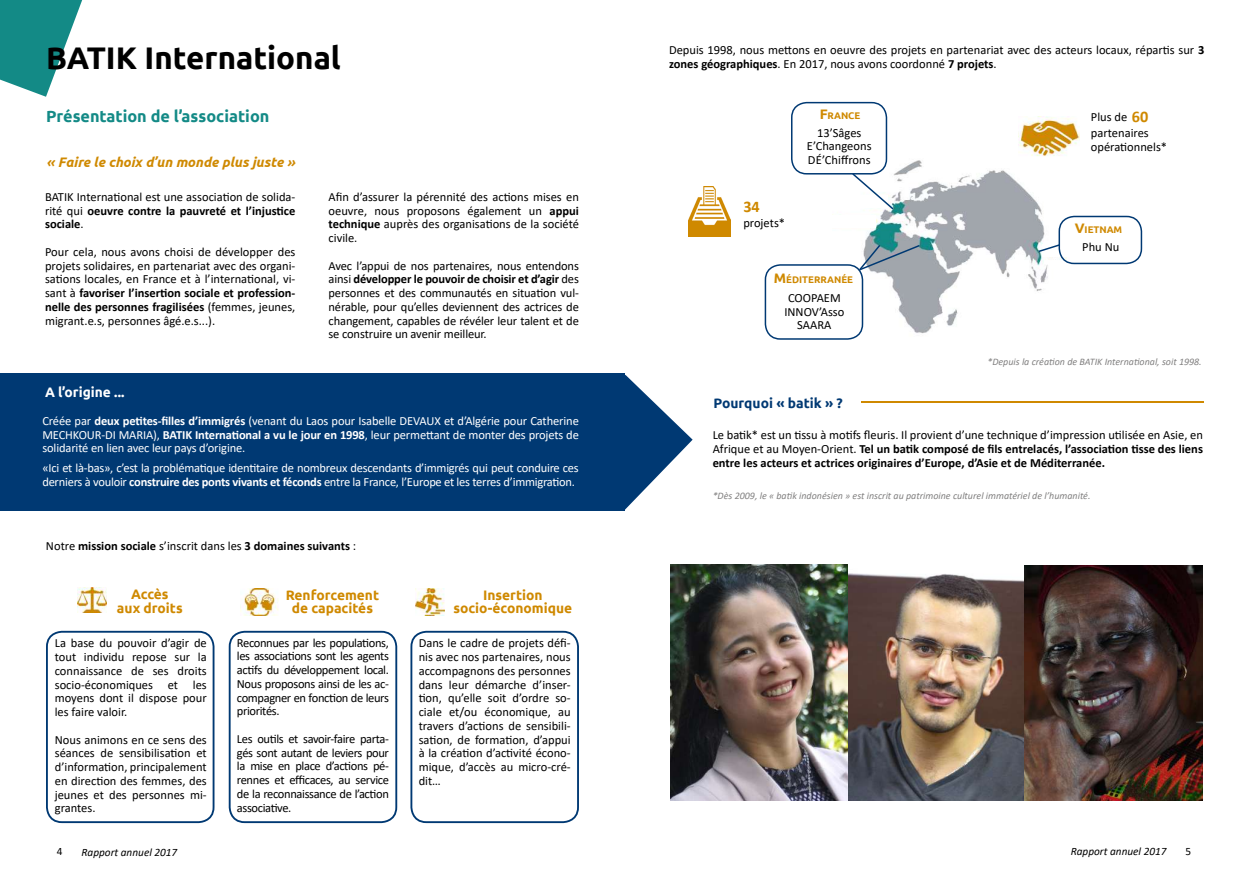
<style>
.page{position:relative;width:1248px;height:886px;background:#fff}
.page>*{position:absolute;margin:0;border:0;box-sizing:border-box;transform-origin:0 0}
.t1{font:700 31.25px "Ubuntu";color:#000}
.t2{font:700 16.25px "Ubuntu";color:#138a86}
.t3{font:700 16.25px "Calibri";color:#cf8900}
.t4{font:700 13.75px/13.8px "Ubuntu";color:#cf8900;text-align:center}
.t5{font:italic 700 13.75px "Ubuntu";color:#cf8900}
.t6{font:700 13.75px "Ubuntu";color:#003973}
.t7{font:700 13.75px "Ubuntu";color:#fff}
.t8{font:12.5px/13.8px "Calibri";color:#000;text-align:justify}
.t9{font:12.5px/13.8px "Calibri";letter-spacing:-.02em;color:#fff;text-align:justify}
.t10{font:700 12.5px/13.8px "Calibri";color:#000;text-align:justify}
.t11{font:italic 11.25px "Calibri";color:#000}
.t12{font:11.25px "Calibri";color:#000}
.t13{font:italic 10px "Calibri";color:#818080}
.t14{font:700 9.62px "Ubuntu";color:#cf8900}
.s1{font-weight:700}
.s2{font-weight:400}
.s3{font-size:13.75px}
</style>
<div class="page">
<svg style="left:624px;top:375px;width:68px;height:135px"></svg>
<div style="left:0;top:374px;width:624px;height:137px;background:#003973"></div>
<img style="left:832px;top:144px;width:237px;height:194px">
<div style="left:825px;top:216px;width:50px;height:12px;background:#fff"></div>
<div style="left:1042px;top:245px;width:34px;height:12px;background:#fff"></div>
<div style="left:791px;top:102px;width:96px;height:73px;border:2px solid #003973;border-radius:15px"></div>
<div style="left:764px;top:264px;width:99px;height:76px;border:2px solid #003973;border-radius:15px"></div>
<div style="left:1058px;top:216px;width:84px;height:48px;border:2px solid #003973;border-radius:15px"></div>
<div style="left:46px;top:631px;width:168px;height:192px;border:2px solid #003973;border-radius:15px"></div>
<div style="left:229px;top:631px;width:168px;height:192px;border:2px solid #003973;border-radius:15px"></div>
<div style="left:410px;top:631px;width:169px;height:192px;border:2px solid #003973;border-radius:15px"></div>
<img style="left:78px;top:588px;width:28px;height:25px">
<img style="left:240px;top:589px;width:39px;height:26px">
<img style="left:415px;top:589px;width:29px;height:26px">
<img style="left:688px;top:187px;width:42px;height:50px">
<img style="left:1018px;top:116px;width:61px;height:42px">
<svg style="left:861px;top:401px;width:342px;height:2px"></svg>
<svg style="left:850px;top:172px;width:45px;height:39px"></svg>
<svg style="left:857px;top:243px;width:64px;height:29px;background:#95a5ae"></svg>
<svg style="left:1036px;top:243px;width:25px;height:10px"></svg>
<img style="left:670px;top:565px;width:532px;height:236px">
<svg style="left:0;top:0;width:82px;height:97px"></svg>
<h1 class="t1" style="left:46px;top:39px;width:296px">BATIK International</h1>
<h2 class="t2" style="left:46px;top:107px;width:225px">Présentation de l’association</h2>
<p class="t5" style="left:46px;top:153px;width:250px">« Faire le choix d’un monde plus juste »</p>
<p class="t8" style="left:45px;top:189px;width:252px">BATIK International est une association de solida&shy;rité qui <span class="s1">oeuvre contre la pauvreté et l’injustice sociale</span>.</p>
<p class="t8" style="left:45px;top:244px;width:252px">Pour cela, nous avons choisi de développer des projets solidaires, en partenariat avec des organi&shy;sations locales, en France et à l’international, vi&shy;sant à <span class="s1">favoriser l’insertion sociale et profession&shy;nelle des personnes fragilisées</span> (femmes, jeunes, migrant.e.s, personnes âgé.e.s...).</p>
<p class="t8" style="left:328px;top:189px;width:252px">Afin d’assurer la pérennité des actions mises en oeuvre, nous proposons également un <span class="s1">appui technique</span> auprès des organisations de la société civile.</p>
<p class="t8" style="left:328px;top:258px;width:252px">Avec l’appui de nos partenaires, nous entendons ainsi <span class="s1">développer le pouvoir de choisir et d’agir</span> des personnes et des communautés en situation vul&shy;nérable, pour qu’elles deviennent des actrices de changement, capables de révéler leur talent et de se construire un avenir meilleur.</p>
<p class="t7" style="left:45px;top:384px;width:81px">A l’origine ...</p>
<p class="t9" style="left:42px;top:413px;width:538px">Créée par <span class="s1">deux petites-filles d’immigrés</span> (venant du Laos pour Isabelle DEVAUX et d’Algérie pour Catherine MECHKOUR-DI MARIA), <span class="s1">BATIK International a vu le jour en 1998</span>, leur permettant de monter des projets de solidarité en lien avec leur pays d’origine.</p>
<p class="t9" style="left:42px;top:461px;width:538px">«Ici et là-bas», c’est la problématique identitaire de nombreux descendants d’immigrés qui peut conduire ces derniers à vouloir <span class="s1">construire des ponts vivants et féconds</span> entre la France, l’Europe et les terres d’immigration.</p>
<p class="t10" style="left:46px;top:539px;width:312px"><span class="s2">Notre</span> mission sociale <span class="s2">s’inscrit dans les</span> 3 domaines suivants <span class="s2">:</span></p>
<p class="t4" style="left:117px;top:587px;width:67px">Accès<br>aux droits</p>
<p class="t4" style="left:453px;top:588px;width:120px">Insertion socio-économique</p>
<p class="t4" style="left:286px;top:588px;width:95px">Renforcement de capacités</p>
<p class="t8" style="left:55px;top:636px;width:153px">La base du pouvoir d’agir de tout individu repose sur la connaissance de ses droits socio-économiques et les moyens dont il dispose pour les faire valoir.</p>
<p class="t8" style="left:55px;top:732px;width:153px">Nous animons en ce sens des séances de sensibilisation et d’information, principalement en direction des femmes, des jeunes et des personnes mi&shy;grantes.</p>
<p class="t8" style="left:237px;top:635px;width:153px">Reconnues par les populations, les associations sont les agents actifs du développement local.<br>Nous proposons ainsi de les ac&shy;compagner en fonction de leurs priorités.</p>
<p class="t8" style="left:237px;top:731px;width:153px">Les outils et savoir-faire parta&shy;gés sont autant de leviers pour la mise en place d’actions pé&shy;rennes et efficaces, au service de la reconnaissance de l’action associative.</p>
<p class="t8" style="left:418px;top:636px;width:153px">Dans le cadre de projets défi&shy;nis avec nos partenaires, nous accompagnons des personnes dans leur démarche d’inser&shy;tion, qu’elle soit d’ordre so&shy;ciale et/ou économique, au travers d’actions de sensibili&shy;sation, de formation, d’appui à la création d’activité écono&shy;mique, d’accès au micro-cré&shy;dit…</p>
<p class="t8" style="left:669px;top:43px;width:537px">Depuis 1998, nous mettons en oeuvre des projets en partenariat avec des acteurs locaux, répartis sur <span class="s1">3 zones géographiques</span>. En 2017, nous avons coordonné <span class="s1">7 projets</span>.</p>
<p class="t14" style="left:819px;top:109px;width:42px"><span class="s3">F</span>RANCE</p>
<h2 class="t3" style="left:743px;top:195px;width:18px">34</h2>
<p class="t8" style="left:743px;top:215px;width:43px">projets*</p>
<p class="t8" style="left:806px;top:125px;width:66px;text-align:center">13’Sâges<br>E’Changeons<br>DÉ’Chiffrons</p>
<p class="t14" style="left:774px;top:273px;width:81px"><span class="s3">M</span>ÉDITERRANÉE</p>
<p class="t8" style="left:784px;top:290px;width:61px;text-align:center">COOPAEM<br>INNOV’Asso<br>SAARA</p>
<h2 class="t3" style="left:1131px;top:106px;width:18px">60</h2>
<p class="t8" style="left:1090px;top:109px;width:59px;line-height:15.9px">Plus de partenaires</p>
<p class="t8" style="left:1090px;top:140px;width:78px">opérationnels*</p>
<p class="t14" style="left:1074px;top:224px;width:49px"><span class="s3">V</span>IETNAM</p>
<p class="t8" style="left:1082px;top:240px;width:39px">Phu Nu</p>
<p class="t13" style="left:987px;top:355px;width:216px">*Depuis la création de BATIK International, soit 1998.</p>
<p class="t6" style="left:713px;top:394px;width:131px">Pourquoi « batik » ?</p>
<p class="t10" style="left:712px;top:428px;width:492px"><span class="s2">Le batik* est un tissu à motifs fleuris. Il provient d’une technique d’impression utilisée en Asie, en Afrique et au Moyen-Orient.</span> Tel un batik composé de fils entrelacés, l’association tisse des liens entre les acteurs et actrices originaires d’Europe, d’Asie et de Méditerranée.</p>
<p class="t13" style="left:712px;top:489px;width:379px">*Dès 2009, le « batik indonésien » est inscrit au patrimoine culturel immatériel de l’humanité.</p>
<p class="t12" style="left:57px;top:843px;width:7px">4</p>
<p class="t11" style="left:81px;top:844px;width:97px">Rapport annuel 2017</p>
<p class="t11" style="left:1070px;top:843px;width:97px">Rapport annuel 2017</p>
<p class="t12" style="left:1185px;top:844px;width:7px">5</p>
</div>
